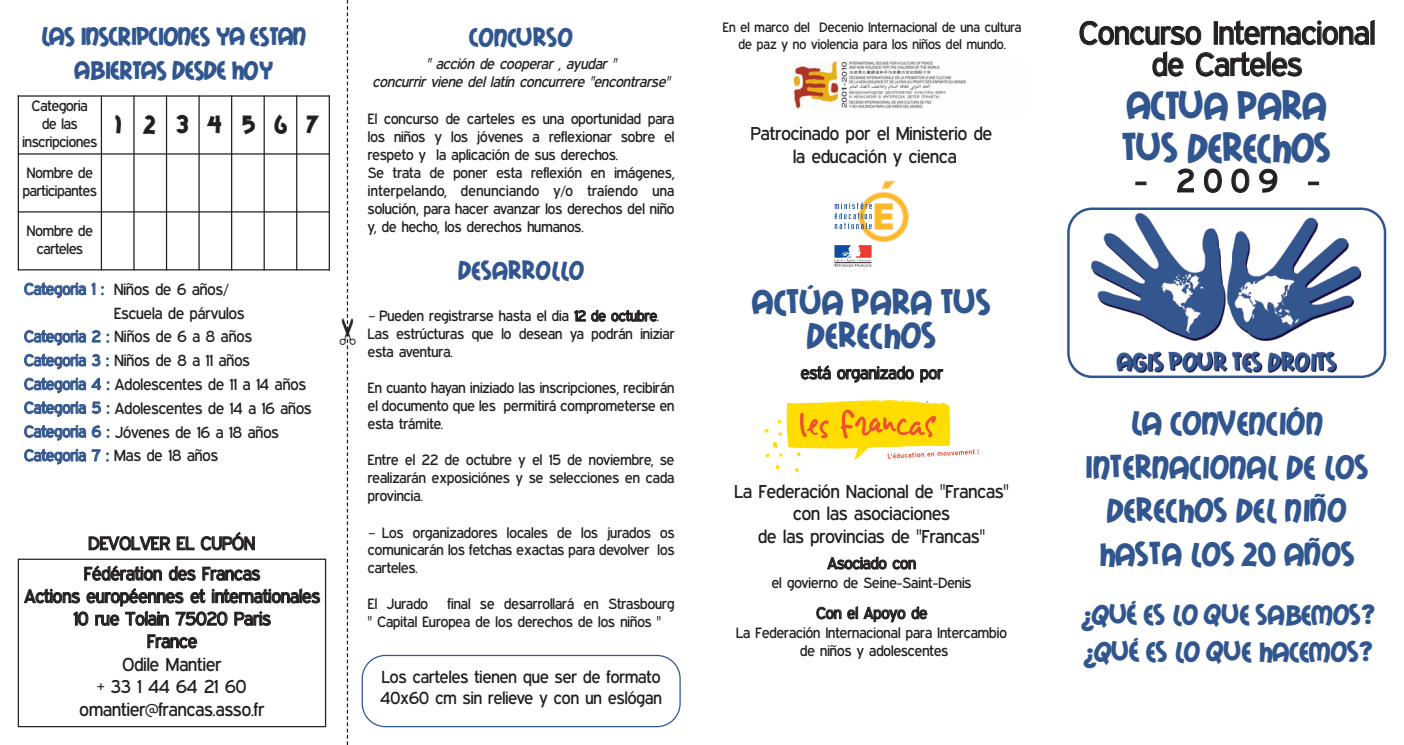
<style>
.page{position:relative;width:1404px;height:745px;background:#fff}
.page>*{position:absolute;margin:0;border:0;box-sizing:border-box;transform-origin:0 0}
.t1{font:42.5px/42.5px "Mail Ray Stuff";letter-spacing:-.01em;color:#31568f}
.t2{font:37.5px/32.5px "Mail Ray Stuff";color:#31568f;text-align:center}
.t3{font:35px/43.8px "Mail Ray Stuff";color:#31568f;text-align:center}
.t4{font:32.5px/31.2px "Expressway Free";color:#231f20;text-align:center}
.t5{font:30px/37.5px "Mail Ray Stuff";letter-spacing:-.01em;color:#31568f}
.t6{font:27.5px/34.4px "Mail Ray Stuff";letter-spacing:-.025em;color:#31568f;text-align:center}
.t7{font:27.5px "Mail Ray Stuff";color:#31568f}
.t8{font:27.5px "Mail Ray Stuff";letter-spacing:.695em;color:#231f20}
.t9{font:18.75px/22.5px "Expressway Free";color:#231f20;text-align:center}
.t10{font:17.5px/21px "Expressway Free";color:#231f20}
.t11{font:16.25px "Expressway Free";color:#231f20}
.t12{font:16.25px "Expressway Free";color:#31568f}
.t13{font:15px/18px "Expressway Free";color:#231f20}
.t14{font:italic 15px/18px "Expressway Free";color:#231f20;text-align:center}
.t15{font:13.75px/16.5px "Expressway Free";color:#231f20;text-align:center}
.s1{color:#31568f}
.s2{color:#231f20}
.s3{font-family:"Cambria";font-style:italic}
</style>
<div class="page">
<div style="left:18px;top:558px;width:308px;height:168px;border:1px solid #231f20"></div>
<svg style="left:764px;top:400px;width:214px;height:71px"></svg>
<img style="left:794px;top:61px;width:172px;height:48px">
<svg style="left:1067px;top:207px;width:318px;height:171px"></svg>
<svg style="left:361px;top:654px;width:319px;height:72px"></svg>
<hr style="left:18px;top:95px;width:1px;height:175px;background:#231f20">
<hr style="left:101px;top:95px;width:1px;height:175px;background:#231f20">
<hr style="left:133px;top:95px;width:2px;height:175px;background:#231f20">
<hr style="left:166px;top:95px;width:1px;height:175px;background:#231f20">
<hr style="left:198px;top:95px;width:2px;height:175px;background:#231f20">
<hr style="left:231px;top:95px;width:1px;height:175px;background:#231f20">
<hr style="left:263px;top:95px;width:2px;height:175px;background:#231f20">
<hr style="left:296px;top:95px;width:1px;height:175px;background:#231f20">
<hr style="left:328px;top:95px;width:2px;height:175px;background:#231f20">
<hr style="left:18px;top:95px;width:312px;height:2px;background:#231f20">
<hr style="left:18px;top:153px;width:312px;height:1px;background:#231f20">
<hr style="left:18px;top:211px;width:312px;height:1px;background:#231f20">
<hr style="left:18px;top:269px;width:312px;height:1px;background:#231f20">
<svg style="left:834px;top:180px;width:74px;height:87px"></svg>
<svg style="left:346px;top:0;width:3px;height:744px"></svg>
<h3 class="t6" style="left:41px;top:18px;width:267px">LAS INSCRIPCIONES YA ESTAN<br>ABIERTAS DESDE HOY</h3>
<p class="t13" style="left:23px;top:96px;width:76px;text-align:center">Categoria<br>de las inscripciones</p>
<p class="t13" style="left:23px;top:163px;width:76px">Nombre de participantes</p>
<p class="t13" style="left:27px;top:221px;width:67px;text-align:center">Nombre de carteles</p>
<h3 class="t8" style="left:113px;top:107px;width:208px">1 234567</h3>
<p class="t11" style="left:24px;top:279px;width:206px"><span class="s1">Categoria 1 :</span> Niños de 6 años/</p>
<p class="t11" style="left:114px;top:303px;width:132px">Escuela de párvulos</p>
<p class="t11" style="left:24px;top:327px;width:229px"><span class="s1">Categoria 2 :</span> Niños de 6 a 8 años</p>
<p class="t11" style="left:24px;top:351px;width:227px"><span class="s1">Categoria 3 :</span> Niños de 8 a 11 años</p>
<p class="t11" style="left:24px;top:374px;width:283px"><span class="s1">Categoria 4 :</span> Adolescentes de 11 a 14 años</p>
<p class="t11" style="left:24px;top:398px;width:289px"><span class="s1">Categoria 5 :</span> Adolescentes de 14 a 16 años</p>
<p class="t11" style="left:24px;top:422px;width:256px"><span class="s1">Categoria 6 :</span> Jóvenes de 16 a 18 años</p>
<p class="t12" style="left:24px;top:445px;width:195px">Categoria 7 : <span class="s2">Mas de 18 años</span></p>
<p class="t9" style="left:88px;top:531px;width:168px">DEVOLVER EL CUPÓN</p>
<p class="t9" style="left:24px;top:561px;width:297px">Fédération des Francas<br>Actions européennes et internationales<br>10 rue Tolain 75020 Paris<br>France<br>Odile Mantier<br>+ 33 1 44 64 21 60 omantier@francas.asso.fr</p>
<h3 class="t7" style="left:469px;top:20px;width:105px">CONCURSO</h3>
<p class="t14" style="left:372px;top:55px;width:302px">" acción de cooperar , ayudar "<br>concurrir viene del latín concurrere "encontrarse"</p>
<p class="t13" style="left:368px;top:109px;width:308px">El concurso de carteles es una oportunidad para los niños y los jóvenes a reflexionar sobre el respeto y la aplicación de sus derechos.<br>Se trata de poner esta reflexión en imágenes, interpelando, denunciando y/o traíendo una solución, para hacer avanzar los derechos del niño y, de hecho, los derechos humanos.</p>
<h3 class="t7" style="left:458px;top:253px;width:128px">DESARROLLO</h3>
<p class="t13" style="left:368px;top:307px;width:308px;line-height:17.6px"><span class="s3">−</span> Pueden registrarse hasta el dia 12 de octubre.<br>Las estrúcturas que lo desean ya podrán iniziar esta aventura.</p>
<p class="t13" style="left:368px;top:378px;width:308px;text-align:justify">En cuanto hayan iniziado las inscripciones, recibirán el documento que les permitirá comprometerse en esta trámite.</p>
<p class="t13" style="left:368px;top:450px;width:308px;text-align:justify">Entre el 22 de octubre y el 15 de noviembre, se realizarán exposiciónes y se selecciones en cada provincia.</p>
<p class="t13" style="left:368px;top:523px;width:308px;line-height:17.6px;text-align:justify"><span class="s3">−</span> Los organizadores locales de los jurados os comunicarán los fetchas exactas para devolver los carteles.</p>
<p class="t13" style="left:368px;top:594px;width:62px">El Jurado</p>
<p class="t13" style="left:368px;top:594px;width:308px;text-indent:80px">final se desarrollará en Strasbourg " Capital Europea de los derechos de los niños "</p>
<p class="t10" style="left:380px;top:666px;width:283px">Los carteles tienen que ser de formato<br>40x60 cm sin relieve y con un eslógan</p>
<p class="t15" style="left:722px;top:19px;width:300px">En el marco del Decenio Internacional de una cultura de paz y no violencia para los niños del mundo.</p>
<p class="t9" style="left:750px;top:122px;width:243px">Patrocinado por el Ministerio de la educación y cienca</p>
<h2 class="t2" style="left:752px;top:285px;width:240px">ACTÚA PARA TUS<br>DERECHOS</h2>
<p class="t10" style="left:800px;top:362px;width:144px">está organizado por</p>
<p class="t9" style="left:734px;top:479px;width:276px">La Federación Nacional de "Francas" con las asociaciones<br>de las provincias de "Francas"</p>
<p class="t11" style="left:827px;top:553px;width:90px">Asociado con</p>
<p class="t13" style="left:771px;top:573px;width:201px">el govierno de Seine-Saint-Denis</p>
<p class="t11" style="left:816px;top:603px;width:112px">Con el Apoyo de</p>
<p class="t13" style="left:736px;top:622px;width:272px;text-align:center">La Federación Internacional para Intercambio de niños y adolescentes</p>
<h3 class="t4" style="left:1079px;top:17px;width:297px">Concurso Internacional de Carteles</h3>
<h1 class="t1" style="left:1122px;top:83px;width:210px">ACTUA PARA<br>TUS DERECHOS</h1>
<h3 class="t4" style="left:1134px;top:164px;width:186px">- 2009 -</h3>
<h3 class="t3" style="left:1084px;top:399px;width:285px">LA CONVENCIÓN<br>INTERNACIONAL DE LOS<br>DERECHOS DEL NIÑO<br>HASTA LOS 20 AÑOS</h3>
<h3 class="t5" style="left:1078px;top:594px;width:298px">¿QUÉ ES LO QUE SABEMOS? ¿QUÉ ES LO QUE HACEMOS?</h3>
</div>
